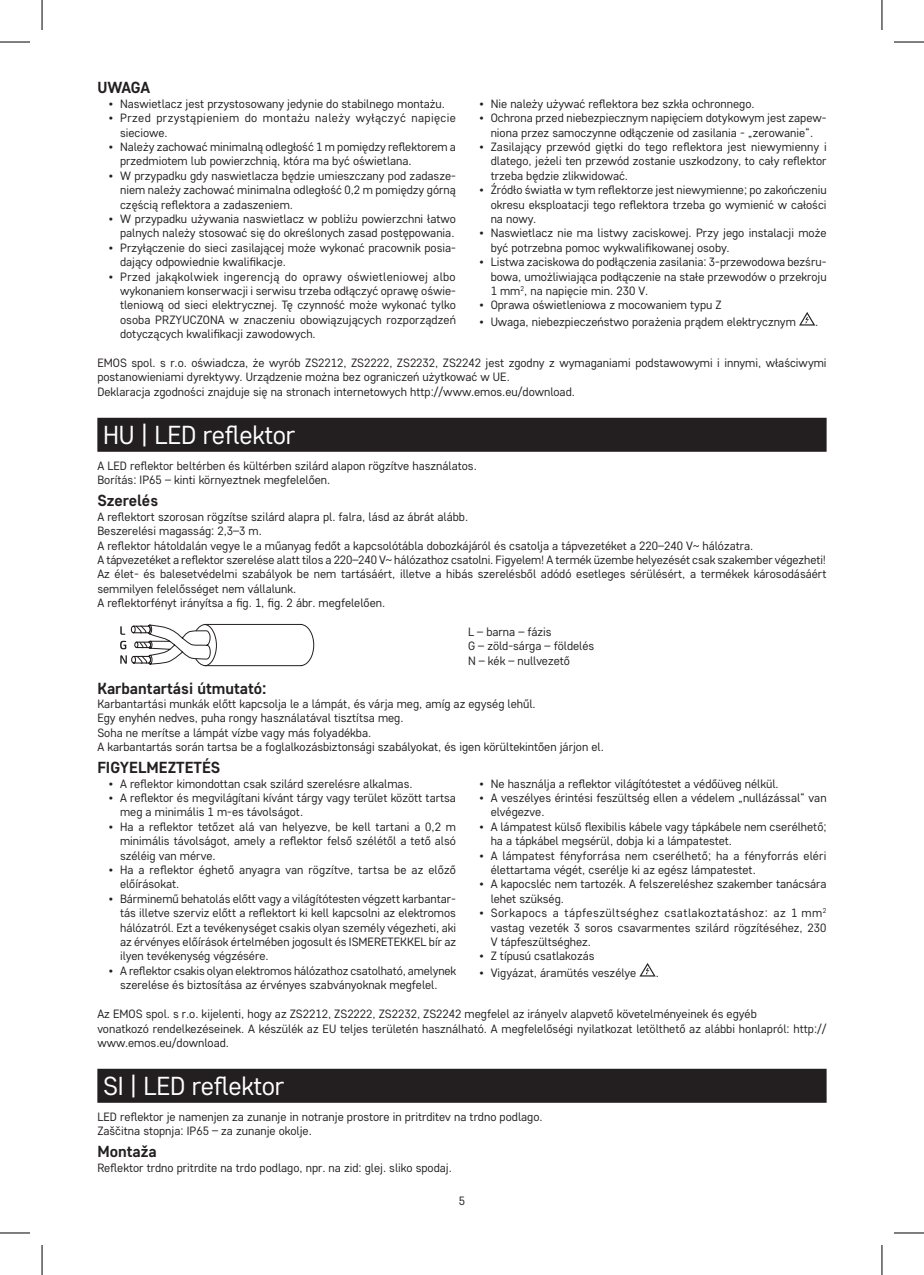
<style>
.page{position:relative;width:924px;height:1275px;background:#fff}
.page>*{position:absolute;margin:0;border:0;box-sizing:border-box;transform-origin:0 0}
.t1{font:26px "Core Sans D35";letter-spacing:-.01em;color:#fff}
.t2{font:700 16px "Core Sans D55";color:#231f20}
.t3{font:12px/14.4px "Core Sans D35";color:#231f20}
.t4{font:12px/14.4px "Core Sans D35";letter-spacing:.03em;color:#231f20}
</style>
<div class="page">
<svg style="left:799px;top:312px;width:15px;height:13px"></svg>
<div style="left:97px;top:418px;width:729px;height:34px;background:#231f20"></div>
<svg style="left:120px;top:623px;width:194px;height:43px"></svg>
<svg style="left:639px;top:963px;width:16px;height:13px"></svg>
<div style="left:97px;top:1068px;width:729px;height:34px;background:#231f20"></div>
<hr style="left:0;top:42px;width:30px;height:1px;background:#000">
<hr style="left:893px;top:42px;width:30px;height:1px;background:#000">
<hr style="left:0;top:1232px;width:30px;height:1px;background:#000">
<hr style="left:893px;top:1232px;width:30px;height:1px;background:#000">
<hr style="left:42px;top:0;width:1px;height:30px;background:#000">
<hr style="left:42px;top:1245px;width:1px;height:30px;background:#000">
<hr style="left:881px;top:0;width:1px;height:30px;background:#000">
<hr style="left:881px;top:1245px;width:1px;height:30px;background:#000">
<h2 class="t2" style="left:97px;top:77px;width:54px">UWAGA</h2>
<p class="t3" style="left:109px;top:96px;width:338px">• Naswietlacz jest przystosowany jedynie do stabilnego montażu.</p>
<p class="t4" style="left:120px;top:110px;width:337px;text-indent:-11px">• Przed przystąpieniem do montażu należy wyłączyć napięcie sieciowe.</p>
<p class="t3" style="left:120px;top:139px;width:337px;text-indent:-11px">• Należy zachować minimalną odległość 1 m pomiędzy reflektorem a przedmiotem lub powierzchnią, która ma być oświetlana.</p>
<p class="t3" style="left:120px;top:168px;width:337px;text-align:justify;text-indent:-11px">• W przypadku gdy naswietlacza będzie umieszczany pod zadasze&shy;niem należy zachować minimalna odległość 0,2 m pomiędzy górną częścią reflektora a zadaszeniem.</p>
<p class="t3" style="left:109px;top:211px;width:348px;text-align:right">• W przypadku używania naswietlacz w pobliżu powierzchni łatwo palnych należy stosować się do określonych zasad postępowania.</p>
<p class="t3" style="left:120px;top:240px;width:337px;text-indent:-11px">• Przyłączenie do sieci zasilającej może wykonać pracownik posia&shy;dający odpowiednie kwalifikacje.</p>
<p class="t3" style="left:120px;top:269px;width:337px;text-align:justify;text-indent:-11px">• Przed jakąkolwiek ingerencją do oprawy oświetleniowej albo wykonaniem konserwacji i serwisu trzeba odłączyć oprawę oświe&shy;tleniową od sieci elektrycznej. Tę czynność może wykonać tylko osoba PRZYUCZONA w znaczeniu obowiązujących rozporządzeń dotyczących kwalifikacji zawodowych.</p>
<p class="t3" style="left:479px;top:96px;width:277px">• Nie należy używać reflektora bez szkła ochronnego.</p>
<p class="t3" style="left:479px;top:110px;width:348px;text-align:center">• Ochrona przed niebezpiecznym napięciem dotykowym jest zapew&shy;niona przez samoczynne odłączenie od zasilania - „zerowanie“.</p>
<p class="t3" style="left:490px;top:139px;width:337px;text-align:justify;text-indent:-11px">• Zasilający przewód giętki do tego reflektora jest niewymienny i dlatego, jeżeli ten przewód zostanie uszkodzony, to cały reflektor trzeba będzie zlikwidować.</p>
<p class="t3" style="left:490px;top:182px;width:337px;text-align:justify;text-indent:-11px">• Źródło światła w tym reflektorze jest niewymienne; po zakończeniu okresu eksploatacji tego reflektora trzeba go wymienić w całości na nowy.</p>
<p class="t3" style="left:490px;top:226px;width:337px;text-indent:-11px">• Naswietlacz nie ma listwy zaciskowej. Przy jego instalacji może być potrzebna pomoc wykwalifikowanej osoby.</p>
<p class="t3" style="left:490px;top:254px;width:337px;text-align:justify;text-indent:-11px">• Listwa zaciskowa do podłączenia zasilania: 3-przewodowa bezśru&shy;bowa, umożliwiająca podłączenie na stałe przewodów o przekroju 1 mm<sup>2</sup>, na napięcie min. 230 V.</p>
<p class="t3" style="left:479px;top:298px;width:244px">• Oprawa oświetleniowa z mocowaniem typu Z</p>
<p class="t3" style="left:479px;top:314px;width:318px">• Uwaga, niebezpieczeństwo porażenia prądem elektrycznym</p>
<p class="t3" style="left:814px;top:314px;width:5px">.</p>
<p class="t3" style="left:97px;top:355px;width:730px">EMOS spol. s r.o. oświadcza, że wyrób ZS2212, ZS2222, ZS2232, ZS2242 jest zgodny z wymaganiami podstawowymi i innymi, właściwymi postanowieniami dyrektywy. Urządzenie można bez ograniczeń użytkować w UE.<br>Deklaracja zgodności znajduje się na stronach internetowych http://www.emos.eu/download.</p>
<h1 class="t1" style="left:103px;top:418px;width:194px">HU | LED reflektor</h1>
<p class="t3" style="left:97px;top:458px;width:381px">A LED reflektor beltérben és kültérben szilárd alapon rögzítve használatos.<br>Borítás: IP65 – kinti környeztnek megfelelően.</p>
<h2 class="t2" style="left:97px;top:490px;width:62px">Szerelés</h2>
<p class="t3" style="left:97px;top:509px;width:730px">A reflektort szorosan rögzítse szilárd alapra pl. falra, lásd az ábrát alább.<br>Beszerelési magasság: 2,3–3 m.<br>A reflektor hátoldalán vegye le a műanyag fedőt a kapcsolótábla dobozkájáról és csatolja a tápvezetéket a 220–240 V~ hálózatra.<br>A tápvezetéket a reflektor szerelése alatt tilos a 220–240 V~ hálózathoz csatolni. Figyelem! A termék üzembe helyezését csak szakember végezheti!<br>Az élet- és balesetvédelmi szabályok be nem tartásáért, illetve a hibás szerelésből adódó esetleges sérülésért, a termékek károsodásáért semmilyen felelősséget nem vállalunk.<br>A reflektorfényt irányítsa a fig. 1, fig. 2 ábr. megfelelően.</p>
<p class="t3" style="left:468px;top:624px;width:128px">L – barna – fázis<br>G – zöld-sárga – földelés<br>N – kék – nullvezető</p>
<h2 class="t2" style="left:97px;top:677px;width:171px">Karbantartási útmutató:</h2>
<p class="t3" style="left:97px;top:696px;width:507px">Karbantartási munkák előtt kapcsolja le a lámpát, és várja meg, amíg az egység lehűl.<br>Egy enyhén nedves, puha rongy használatával tisztítsa meg.<br>Soha ne merítse a lámpát vízbe vagy más folyadékba.<br>A karbantartás során tartsa be a foglalkozásbiztonsági szabályokat, és igen körültekintően járjon el.</p>
<h2 class="t2" style="left:97px;top:757px;width:124px">FIGYELMEZTETÉS</h2>
<p class="t3" style="left:109px;top:776px;width:305px">• A reflektor kimondottan csak szilárd szerelésre alkalmas.</p>
<p class="t3" style="left:120px;top:790px;width:337px;text-indent:-11px">• A reflektor és megvilágítani kívánt tárgy vagy terület között tartsa meg a minimális 1 m-es távolságot.</p>
<p class="t3" style="left:120px;top:819px;width:337px;text-align:justify;text-indent:-11px">• Ha a reflektor tetőzet alá van helyezve, be kell tartani a 0,2 m minimális távolságot, amely a reflektor felső szélétől a tető alsó széléig van mérve.</p>
<p class="t3" style="left:120px;top:862px;width:337px;text-indent:-11px">• Ha a reflektor éghető anyagra van rögzítve, tartsa be az előző előírásokat.</p>
<p class="t3" style="left:120px;top:891px;width:337px;text-align:justify;text-indent:-11px">• Bárminemű behatolás előtt vagy a világítótesten végzett karbantar&shy;tás illetve szerviz előtt a reflektort ki kell kapcsolni az elektromos hálózatról. Ezt a tevékenységet csakis olyan személy végezheti, aki az érvényes előírások értelmében jogosult és ISMERETEKKEL bír az ilyen tevékenység végzésére.</p>
<p class="t3" style="left:120px;top:963px;width:337px;text-indent:-11px">• A reflektor csakis olyan elektromos hálózathoz csatolható, amelynek szerelése és biztosítása az érvényes szabványoknak megfelel.</p>
<p class="t3" style="left:479px;top:776px;width:301px">• Ne használja a reflektor világítótestet a védőüveg nélkül.</p>
<p class="t3" style="left:490px;top:790px;width:337px;text-indent:-11px">• A veszélyes érintési feszültség ellen a védelem „nullázással“ van elvégezve.</p>
<p class="t3" style="left:490px;top:819px;width:337px;text-indent:-11px">• A lámpatest külső flexibilis kábele vagy tápkábele nem cserélhető; ha a tápkábel megsérül, dobja ki a lámpatestet.</p>
<p class="t3" style="left:490px;top:848px;width:337px;text-indent:-11px">• A lámpatest fényforrása nem cserélhető; ha a fényforrás eléri élettartama végét, cserélje ki az egész lámpatestet.</p>
<p class="t3" style="left:490px;top:876px;width:337px;text-indent:-11px">• A kapocsléc nem tartozék. A felszereléshez szakember tanácsára lehet szükség.</p>
<p class="t3" style="left:490px;top:905px;width:337px;text-align:justify;text-indent:-11px">• Sorkapocs a tápfeszültséghez csatlakoztatáshoz: az 1 mm<sup>2 </sup>vastag vezeték 3 soros csavarmentes szilárd rögzítéséhez, 230<br>V tápfeszültséghez.</p>
<p class="t3" style="left:479px;top:948px;width:117px">• Z típusú csatlakozás</p>
<p class="t3" style="left:479px;top:964px;width:158px">• Vigyázat, áramütés veszélye</p>
<p class="t3" style="left:655px;top:964px;width:5px">.</p>
<p class="t3" style="left:97px;top:1006px;width:730px">Az EMOS spol. s r.o. kijelenti, hogy az ZS2212, ZS2222, ZS2232, ZS2242 megfelel az irányelv alapvető követelményeinek és egyéb<br>vonatkozó rendelkezéseinek. A készülék az EU teljes területén használható. A megfelelőségi nyilatkozat letölthető az alábbi honlapról: http:// www.emos.eu/download.</p>
<h1 class="t1" style="left:103px;top:1069px;width:183px">SI | LED reflektor</h1>
<p class="t3" style="left:97px;top:1109px;width:446px">LED reflektor je namenjen za zunanje in notranje prostore in pritrditev na trdno podlago.<br>Zaščitna stopnja: IP65 – za zunanje okolje.</p>
<h2 class="t2" style="left:97px;top:1141px;width:61px">Montaža</h2>
<p class="t3" style="left:97px;top:1160px;width:356px">Reflektor trdno pritrdite na trdo podlago, npr. na zid: glej. sliko spodaj.</p>
<p class="t3" style="left:458px;top:1192px;width:8px">5</p>
</div>
